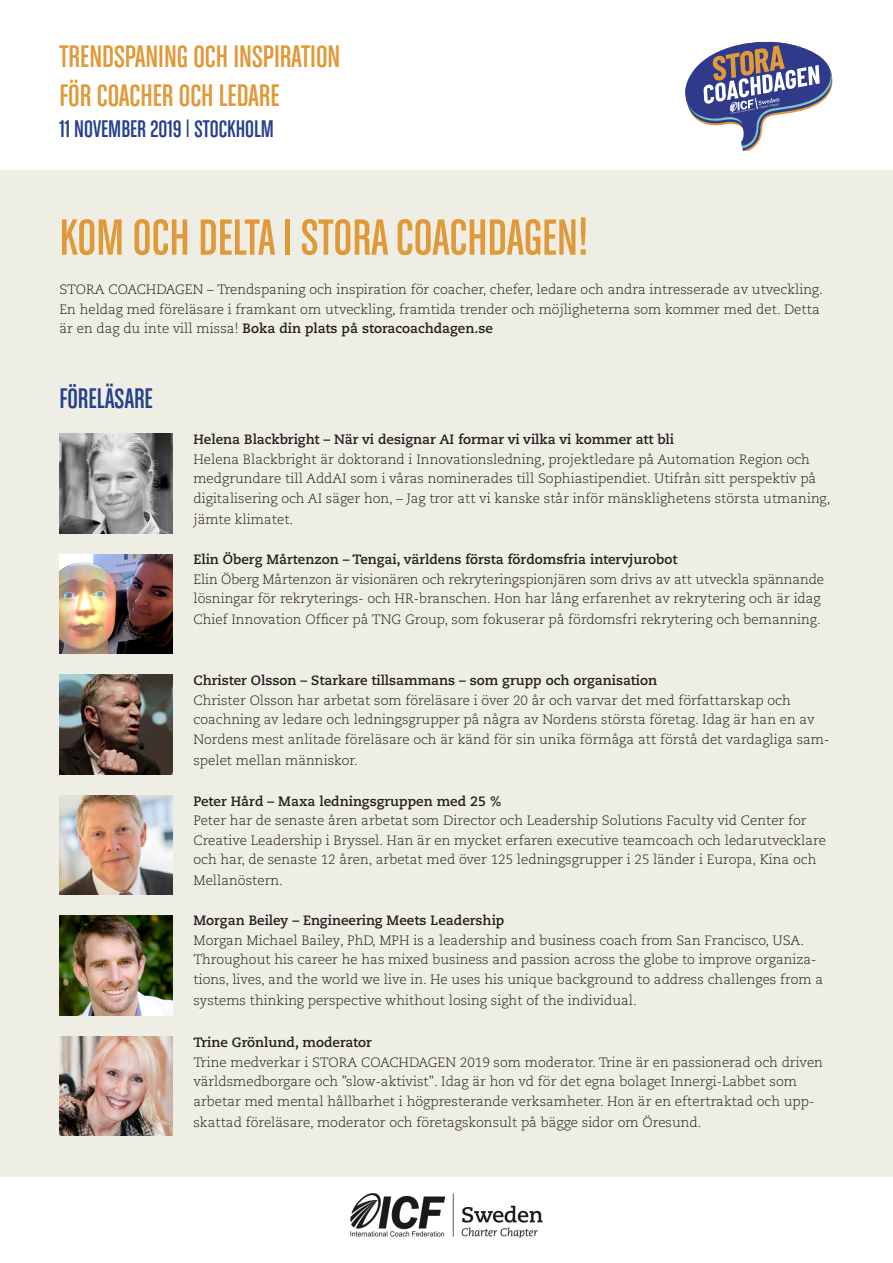
<style>
.page{position:relative;width:893px;height:1263px;background:#fff}
.page>*{position:absolute;margin:0;border:0;box-sizing:border-box;transform-origin:0 0}
.t1{font:54px "Chalet Comprime Cologne Sixty";color:#e09938}
.t2{font:33px/39.6px "Chalet Comprime Cologne Sixty";color:#e09938}
.t3{font:30px "Chalet Comprime Cologne Sixty";color:#253f8e}
.t4{font:25.5px "Chalet Comprime Cologne Sixty";color:#253f8e}
.t5{font:300 13.5px/19.5px "Caecilia LT Pro 45";color:#231f20}
.t6{font:700 13.5px "Caecilia LT Pro 75";color:#231f20}
.s1{font-family:"Caecilia LT Pro 75";font-weight:700}
</style>
<div class="page">
<div style="left:0;top:170px;width:893px;height:1006px;background:#efeee5"></div>
<svg style="left:685px;top:41px;width:148px;height:110px"></svg>
<img style="left:351px;top:1193px;width:191px;height:44px">
<img style="left:60px;top:554px;width:112px;height:100px">
<img style="left:60px;top:434px;width:112px;height:99px">
<img style="left:60px;top:795px;width:112px;height:100px">
<img style="left:60px;top:916px;width:112px;height:99px">
<img style="left:60px;top:1036px;width:112px;height:100px">
<img style="left:60px;top:675px;width:112px;height:99px">
<h2 class="t2" style="left:60px;top:36px;width:282px">TRENDSPANING OCH INSPIRATION<br>FÖR COACHER OCH LEDARE</h2>
<h3 class="t4" style="left:60px;top:115px;width:216px">11 NOVEMBER 2019 | STOCKHOLM</h3>
<p class="t1" style="left:60px;top:207px;width:530px">KOM OCH DELTA I STORA COACHDAGEN!</p>
<p class="t5" style="left:60px;top:280px;width:765px">STORA COACHDAGEN – Trendspaning och inspiration för coacher, chefer, ledare och andra intresserade av utveckling.<br>En heldag med föreläsare i framkant om utveckling, framtida trender och möjligheterna som kommer med det. Detta är en dag du inte vill missa! <span class="s1">Boka din plats på storacoachdagen.se</span></p>
<p class="t3" style="left:60px;top:382px;width:95px">FÖRELÄSARE</p>
<p class="t6" style="left:193px;top:430px;width:482px">Helena Blackbright – När vi designar AI formar vi vilka vi kommer att bli</p>
<p class="t5" style="left:193px;top:449px;width:639px">Helena Blackbright är doktorand i Innovationsledning, projektledare på Automation Region och medgrundare till AddAI som i våras nominerades till Sophiastipendiet. Utifrån sitt perspektiv på digitalisering och AI säger hon, – Jag tror att vi kanske står inför mänsklighetens största utmaning,</p>
<p class="t5" style="left:193px;top:509px;width:101px">jämte klimatet.</p>
<p class="t6" style="left:193px;top:550px;width:485px">Elin Öberg Mårtenzon – Tengai, världens första fördomsfria intervjurobot</p>
<p class="t5" style="left:193px;top:569px;width:632px">Elin Öberg Mårtenzon är visionären och rekryteringspionjären som drivs av att utveckla spännande lösningar för rekryterings- och HR-branschen. Hon har lång erfarenhet av rekrytering och är idag</p>
<p class="t5" style="left:193px;top:609px;width:629px">Chief Innovation Officer på TNG Group, som fokuserar på fördomsfri rekrytering och bemanning.</p>
<p class="t5" style="left:193px;top:670px;width:637px"><span class="s1">Christer Olsson – Starkare tillsammans – som grupp och organisation<br></span>Christer Olsson har arbetat som föreläsare i över 20 år och varvar det med författarskap och coachning av ledare och ledningsgrupper på några av Nordens största företag. Idag är han en av Nordens mest anlitade föreläsare och är känd för sin unika förmåga att förstå det vardagliga sam-</p>
<p class="t5" style="left:193px;top:750px;width:166px">spelet mellan människor.</p>
<p class="t6" style="left:193px;top:792px;width:309px">Peter Hård – Maxa ledningsgruppen med 25 %</p>
<p class="t5" style="left:193px;top:811px;width:634px">Peter har de senaste åren arbetat som Director och Leadership Solutions Faculty vid Center for<br>Creative Leadership i Bryssel. Han är en mycket erfaren executive teamcoach och ledarutvecklare och har, de senaste 12 åren, arbetat med över 125 ledningsgrupper i 25 länder i Europa, Kina och</p>
<p class="t5" style="left:193px;top:871px;width:91px">Mellanöstern.</p>
<p class="t6" style="left:193px;top:911px;width:312px">Morgan Beiley – Engineering Meets Leadership</p>
<p class="t5" style="left:193px;top:930px;width:631px">Morgan Michael Bailey, PhD, MPH is a leadership and business coach from San Francisco, USA.<br>Throughout his career he has mixed business and passion across the globe to improve organiza&shy;tions, lives, and the world we live in. He uses his unique background to address challenges from a</p>
<p class="t5" style="left:193px;top:990px;width:445px">systems thinking perspective whithout losing sight of the individual.</p>
<p class="t6" style="left:193px;top:1033px;width:180px">Trine Grönlund, moderator</p>
<p class="t5" style="left:193px;top:1052px;width:631px">Trine medverkar i STORA COACHDAGEN 2019 som moderator. Trine är en passionerad och driven världsmedborgare och ”slow-aktivist”. Idag är hon vd för det egna bolaget Innergi-Labbet som arbetar med mental hållbarhet i högpresterande verksamheter. Hon är en eftertraktad och upp-</p>
<p class="t5" style="left:193px;top:1112px;width:510px">skattad föreläsare, moderator och företagskonsult på bägge sidor om Öresund.</p>
</div>
